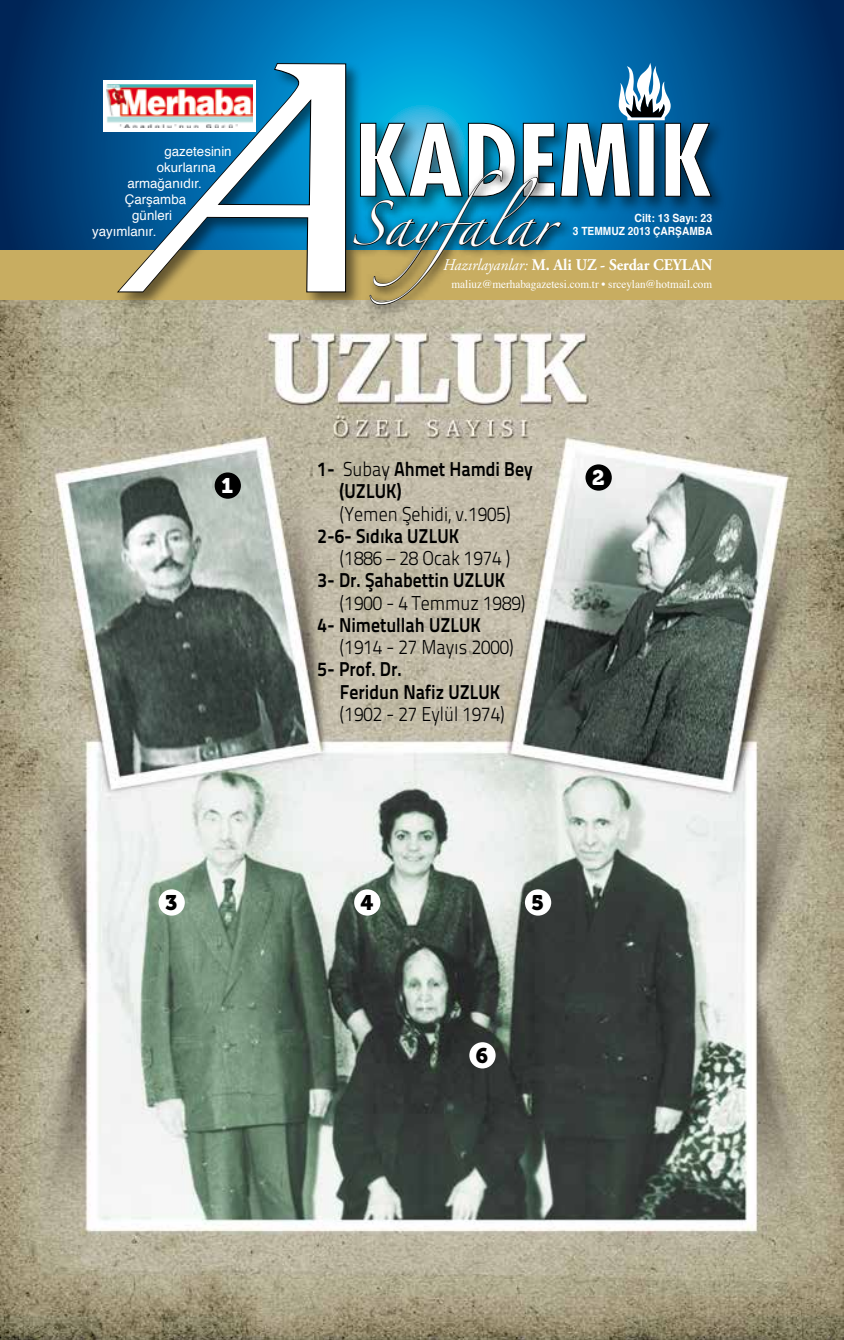
<style>
.page{position:relative;width:844px;height:1340px;background:#fff}
.page>*{position:absolute;margin:0;border:0;box-sizing:border-box;transform-origin:0 0}
.t1{font:39.73px "Zapfino";color:#fff}
.t2{font:21px "Museo 900";color:#000}
.t3{font:21px "Museo 900";color:#fff}
.t4{font:700 20.12px/22.2px "Titillium Text 22 L";color:#000;scale:.88 1}
.t5{font:300 20.12px "Titillium Text 22 L";color:#000;scale:.88 1}
.t6{font:700 16.28px "Adobe Garamond Pro";color:#fff;scale:.95 1}
.t7{font:13.3px "Helvetica";color:#fff}
.t8{font:11.72px "Times";color:#fff;scale:.95 1}
.t9{font:700 11.38px/13.7px "Helvetica";color:#fff;text-align:right;scale:.93 1}
.s1{font-weight:400;font-style:italic}
.s2{font-weight:300}
</style>
<div class="page">
<img style="left:0;top:300px;width:843px;height:1039px">
<div style="left:214px;top:472px;width:27px;height:27px;background:#000;border-radius:50%"></div>
<div style="left:585px;top:464px;width:26px;height:26px;background:#000;border-radius:50%"></div>
<div style="left:158px;top:889px;width:27px;height:26px;background:#fff;border-radius:50%"></div>
<div style="left:354px;top:889px;width:26px;height:26px;background:#fff;border-radius:50%"></div>
<div style="left:525px;top:889px;width:26px;height:26px;background:#fff;border-radius:50%"></div>
<div style="left:469px;top:1042px;width:26px;height:26px;background:#fff;border-radius:50%"></div>
<svg style="left:0;top:0;width:843px;height:250px;background:#004e89"></svg>
<div style="left:0;top:250px;width:843px;height:50px;background:#c8ad61"></div>
<div style="left:116px;top:61px;width:246px;height:248px;background:#000;opacity:.5"></div>
<svg style="left:117px;top:63px;width:235px;height:230px"></svg>
<div style="left:356px;top:120px;width:372px;height:94px;background:#000;opacity:.5"></div>
<svg style="left:347px;top:164px;width:226px;height:153px;background:#a0a596"></svg>
<svg style="left:352px;top:63px;width:359px;height:242px"></svg>
<svg style="left:103px;top:80px;width:152px;height:52px"></svg>
<img style="left:107px;top:85px;width:145px;height:43px">
<p class="t7" style="left:164px;top:141px;width:69px">gazetesinin</p>
<p class="t7" style="left:157px;top:157px;width:60px">okurlarına</p>
<p class="t7" style="left:127px;top:173px;width:76px">armağanıdır.</p>
<p class="t7" style="left:125px;top:189px;width:63px">Çarşamba</p>
<p class="t7" style="left:132px;top:205px;width:41px">günleri</p>
<p class="t7" style="left:92px;top:221px;width:66px">yayımlanır.</p>
<p class="t3" style="left:221px;top:473px;width:14px">1</p>
<h1 class="t1" style="left:351px;top:207px;width:218px">Sayfalar</h1>
<p class="t9" style="left:572px;top:211px;width:152px">Cilt: 13 Sayı: 23<br>3 TEMMUZ 2013 ÇARŞAMBA</p>
<p class="t6" style="left:443px;top:255px;width:284px"><span class="s1">Hazırlayanlar:</span> M. Ali UZ - Serdar CEYLAN</p>
<p class="t8" style="left:451px;top:276px;width:276px">maliuz@merhabagazetesi.com.tr • srceylan@hotmail.com</p>
<p class="t4" style="left:340px;top:456px;width:220px;text-indent:-22px">1- <span class="s2">Subay</span> Ahmet Hamdi Bey (UZLUK)</p>
<p class="t5" style="left:340px;top:499px;width:195px">(Yemen Şehidi, v.1905)</p>
<p class="t4" style="left:317px;top:523px;width:162px">2-6- Sıdıka UZLUK</p>
<p class="t5" style="left:340px;top:543px;width:195px">(1886 – 28 Ocak 1974 )</p>
<p class="t4" style="left:317px;top:568px;width:215px">3- Dr. Şahabettin UZLUK</p>
<p class="t5" style="left:340px;top:588px;width:212px">(1900 - 4 Temmuz 1989)</p>
<p class="t4" style="left:317px;top:612px;width:187px">4- Nimetullah UZLUK</p>
<p class="t5" style="left:340px;top:632px;width:199px">(1914 - 27 Mayıs 2000)</p>
<p class="t4" style="left:340px;top:657px;width:184px;text-indent:-22px">5- Prof. Dr.<br>Feridun Nafiz UZLUK</p>
<p class="t5" style="left:340px;top:699px;width:189px">(1902 - 27 Eylül 1974)</p>
<p class="t3" style="left:592px;top:465px;width:14px">2</p>
<p class="t2" style="left:165px;top:890px;width:14px">3</p>
<p class="t2" style="left:360px;top:890px;width:14px">4</p>
<p class="t2" style="left:531px;top:890px;width:14px">5</p>
<p class="t2" style="left:476px;top:1043px;width:14px">6</p>
</div>
